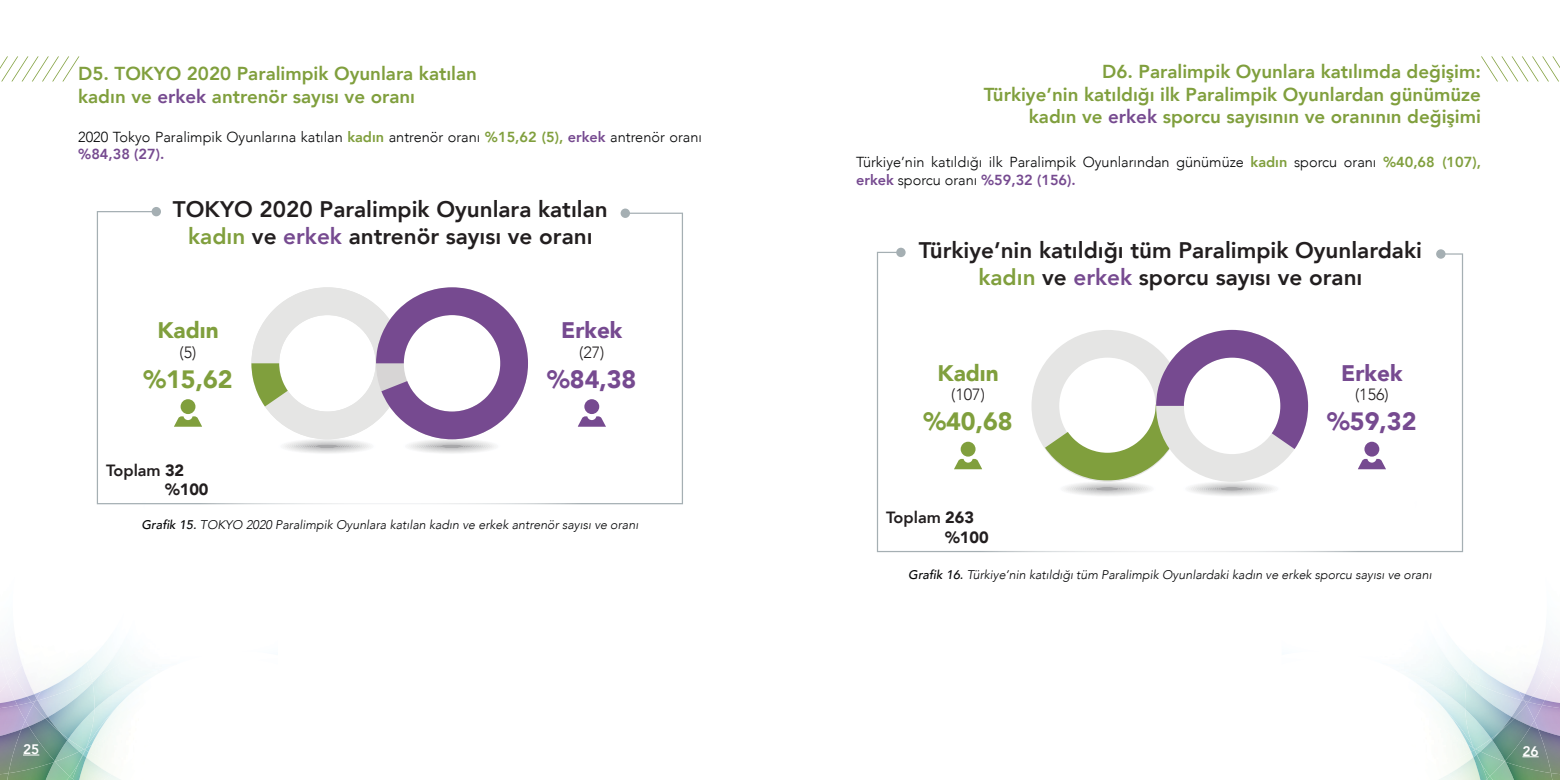
<style>
.page{position:relative;width:1560px;height:780px;background:#fff}
.page>*{position:absolute;margin:0;border:0;box-sizing:border-box;transform-origin:0 0}
.t1{font:900 25px "Avenir";color:#764a90}
.t2{font:900 25px "Avenir";color:#809f3d}
.t3{font:800 22.5px/27px "Avenir";color:#221e1f;text-align:center}
.t4{font:900 22.5px "Avenir";color:#764a90}
.t5{font:900 22.5px "Avenir";color:#809f3d}
.t6{font:800 18.75px/22.5px "Avenir";color:#809f3d}
.t7{font:300 16.25px "Avenir";color:#221e1f}
.t8{font:900 16.25px/19.5px "Avenir";color:#221e1f}
.t9{font:800 16.25px/19.5px "Avenir";color:#221e1f}
.t10{font:300 14.5px/17.4px "Avenir";color:#020304}
.t11{font:800 13.75px "Avenir";color:#fff}
.t12{font:italic 300 12.5px "Avenir";color:#020304}
.s1{color:#764a90}
.s2{font-weight:800;color:#809f3d}
.s3{font-weight:800;color:#764a90}
.s4{color:#809f3d}
.s5{font-weight:900}
.s6{font-weight:500}
.s7{font-weight:800}
</style>
<div class="page">
<svg style="left:0;top:56px;width:79px;height:25px"></svg>
<svg style="left:0;top:774px;width:7px;height:6px"></svg>
<img style="left:0;top:729px;width:9px;height:45px">
<img style="left:7px;top:762px;width:47px;height:18px">
<img style="left:9px;top:726px;width:46px;height:47px">
<svg style="left:21px;top:720px;width:8px;height:9px"></svg>
<img style="left:17px;top:706px;width:8px;height:14px">
<img style="left:55px;top:763px;width:18px;height:13px">
<img style="left:25px;top:706px;width:8px;height:20px">
<img style="left:29px;top:718px;width:16px;height:43px">
<img style="left:33px;top:706px;width:12px;height:12px">
<img style="left:38px;top:700px;width:10px;height:17px">
<img style="left:48px;top:700px;width:40px;height:17px">
<img style="left:0;top:700px;width:17px;height:8px">
<img style="left:213px;top:504px;width:17px;height:1px">
<img style="left:12px;top:639px;width:10px;height:25px">
<img style="left:22px;top:666px;width:12px;height:25px">
<img style="left:41px;top:662px;width:47px;height:38px">
<svg style="left:15px;top:691px;width:26px;height:15px"></svg>
<img style="left:86px;top:707px;width:2px;height:10px">
<svg style="left:67px;top:776px;width:6px;height:4px"></svg>
<img style="left:112px;top:775px;width:8px;height:5px">
<img style="left:86px;top:763px;width:26px;height:17px">
<img style="left:73px;top:763px;width:13px;height:17px">
<img style="left:88px;top:658px;width:51px;height:108px">
<img style="left:92px;top:668px;width:59px;height:77px">
<svg style="left:45px;top:717px;width:47px;height:46px;background:#91bbb5"></svg>
<svg style="left:23px;top:754px;width:16px;height:1px"></svg>
<svg style="left:97px;top:211px;width:586px;height:293px"></svg>
<svg style="left:152px;top:207px;width:9px;height:9px"></svg>
<svg style="left:620px;top:208px;width:10px;height:10px"></svg>
<svg style="left:577px;top:399px;width:29px;height:27px"></svg>
<svg style="left:174px;top:399px;width:28px;height:27px"></svg>
<svg style="left:251px;top:287px;width:277px;height:167px"></svg>
<svg style="left:1551px;top:774px;width:8px;height:6px"></svg>
<img style="left:1550px;top:729px;width:9px;height:45px">
<img style="left:1492px;top:773px;width:13px;height:7px">
<img style="left:1505px;top:761px;width:46px;height:19px">
<svg style="left:1533px;top:720px;width:4px;height:6px"></svg>
<img style="left:1504px;top:726px;width:46px;height:47px">
<img style="left:1533px;top:705px;width:8px;height:15px">
<img style="left:1486px;top:761px;width:18px;height:15px">
<img style="left:1525px;top:704px;width:8px;height:22px">
<img style="left:1480px;top:749px;width:24px;height:12px">
<img style="left:1491px;top:718px;width:39px;height:42px">
<svg style="left:1490px;top:738px;width:9px;height:14px"></svg>
<img style="left:1511px;top:700px;width:14px;height:18px">
<img style="left:1473px;top:738px;width:17px;height:11px">
<img style="left:1470px;top:700px;width:41px;height:38px">
<img style="left:1499px;top:716px;width:14px;height:15px">
<img style="left:1541px;top:700px;width:18px;height:8px">
<img style="left:1527px;top:696px;width:17px;height:9px">
<img style="left:1426px;top:502px;width:38px;height:51px">
<img style="left:1419px;top:624px;width:19px;height:22px">
<img style="left:1525px;top:664px;width:20px;height:32px">
<img style="left:1470px;top:662px;width:48px;height:38px">
<svg style="left:1518px;top:691px;width:13px;height:13px"></svg>
<svg style="left:1486px;top:776px;width:6px;height:4px"></svg>
<img style="left:1451px;top:762px;width:21px;height:18px">
<svg style="left:1439px;top:773px;width:12px;height:7px"></svg>
<img style="left:1472px;top:754px;width:14px;height:26px">
<img style="left:1419px;top:658px;width:51px;height:108px">
<img style="left:1409px;top:668px;width:58px;height:76px">
<img style="left:1442px;top:707px;width:31px;height:40px">
<svg style="left:1467px;top:744px;width:13px;height:18px"></svg>
<svg style="left:1481px;top:56px;width:78px;height:25px"></svg>
<svg style="left:1522px;top:756px;width:16px;height:1px"></svg>
<svg style="left:876px;top:252px;width:586px;height:300px"></svg>
<svg style="left:896px;top:248px;width:9px;height:9px"></svg>
<svg style="left:1435px;top:249px;width:10px;height:10px"></svg>
<svg style="left:1357px;top:441px;width:28px;height:28px"></svg>
<svg style="left:953px;top:441px;width:29px;height:28px"></svg>
<svg style="left:1031px;top:330px;width:276px;height:167px"></svg>
<p class="t6" style="left:78px;top:62px;width:400px">D5. TOKYO 2020 Paralimpik Oyunlara katılan kadın ve <span class="s1">erkek</span> antrenör sayısı ve oranı</p>
<p class="t10" style="left:78px;top:128px;width:625px">2020 Tokyo Paralimpik Oyunlarına katılan <span class="s2">kadın</span> antrenör oranı <span class="s2">%15,62 (5),</span> <span class="s3">erkek</span> antrenör oranı <span class="s3">%84,38 (27).</span></p>
<p class="t3" style="left:173px;top:196px;width:436px">TOKYO 2020 Paralimpik Oyunlara katılan <span class="s4">kadın</span> ve <span class="s1">erkek</span> antrenör sayısı ve oranı</p>
<p class="t5" style="left:157px;top:311px;width:63px">Kadın</p>
<p class="t7" style="left:179px;top:342px;width:18px">(5)</p>
<h1 class="t2" style="left:143px;top:357px;width:91px">%15,62</h1>
<p class="t9" style="left:165px;top:460px;width:45px;text-indent:-59px">Toplam <span class="s5">32 %100</span></p>
<p class="t4" style="left:561px;top:311px;width:63px">Erkek</p>
<p class="t7" style="left:579px;top:342px;width:27px">(27)</p>
<h1 class="t1" style="left:547px;top:357px;width:91px">%84,38</h1>
<p class="t12" style="left:141px;top:517px;width:498px"><span class="s6">Grafik 15.</span> TOKYO 2020 Paralimpik Oyunlara katılan kadın ve erkek antrenör sayısı ve oranı</p>
<p class="t11" style="left:23px;top:738px;width:18px">25</p>
<p class="t6" style="left:983px;top:61px;width:498px;text-align:right">D6. Paralimpik Oyunlara katılımda değişim:<br>Türkiye’nin katıldığı ilk Paralimpik Oyunlardan günümüze kadın ve <span class="s1">erkek</span> sporcu sayısının ve oranının değişimi</p>
<p class="t10" style="left:856px;top:154px;width:626px">Türkiye’nin katıldığı ilk Paralimpik Oyunlarından günümüze <span class="s2">kadın</span> sporcu oranı <span class="s2">%40,68 (107), </span><span class="s3">erkek</span> sporcu oranı <span class="s3">%59,32 (156).</span></p>
<p class="t3" style="left:918px;top:236px;width:504px">Türkiye’nin katıldığı tüm Paralimpik Oyunlardaki <span class="s4">kadın</span> ve <span class="s1">erkek</span> sporcu sayısı ve oranı</p>
<p class="t5" style="left:937px;top:353px;width:63px">Kadın</p>
<p class="t7" style="left:951px;top:385px;width:35px">(107)</p>
<h1 class="t2" style="left:923px;top:400px;width:91px">%40,68</h1>
<p class="t8" style="left:945px;top:507px;width:45px;text-indent:-59px"><span class="s7">Toplam</span> 263 %100</p>
<p class="t4" style="left:1340px;top:353px;width:63px">Erkek</p>
<p class="t7" style="left:1354px;top:385px;width:35px">(156)</p>
<h1 class="t1" style="left:1326px;top:400px;width:91px">%59,32</h1>
<p class="t12" style="left:908px;top:567px;width:525px"><span class="s6">Grafik 16.</span> Türkiye’nin katıldığı tüm Paralimpik Oyunlardaki kadın ve erkek sporcu sayısı ve oranı</p>
<p class="t11" style="left:1522px;top:740px;width:18px">26</p>
</div>
